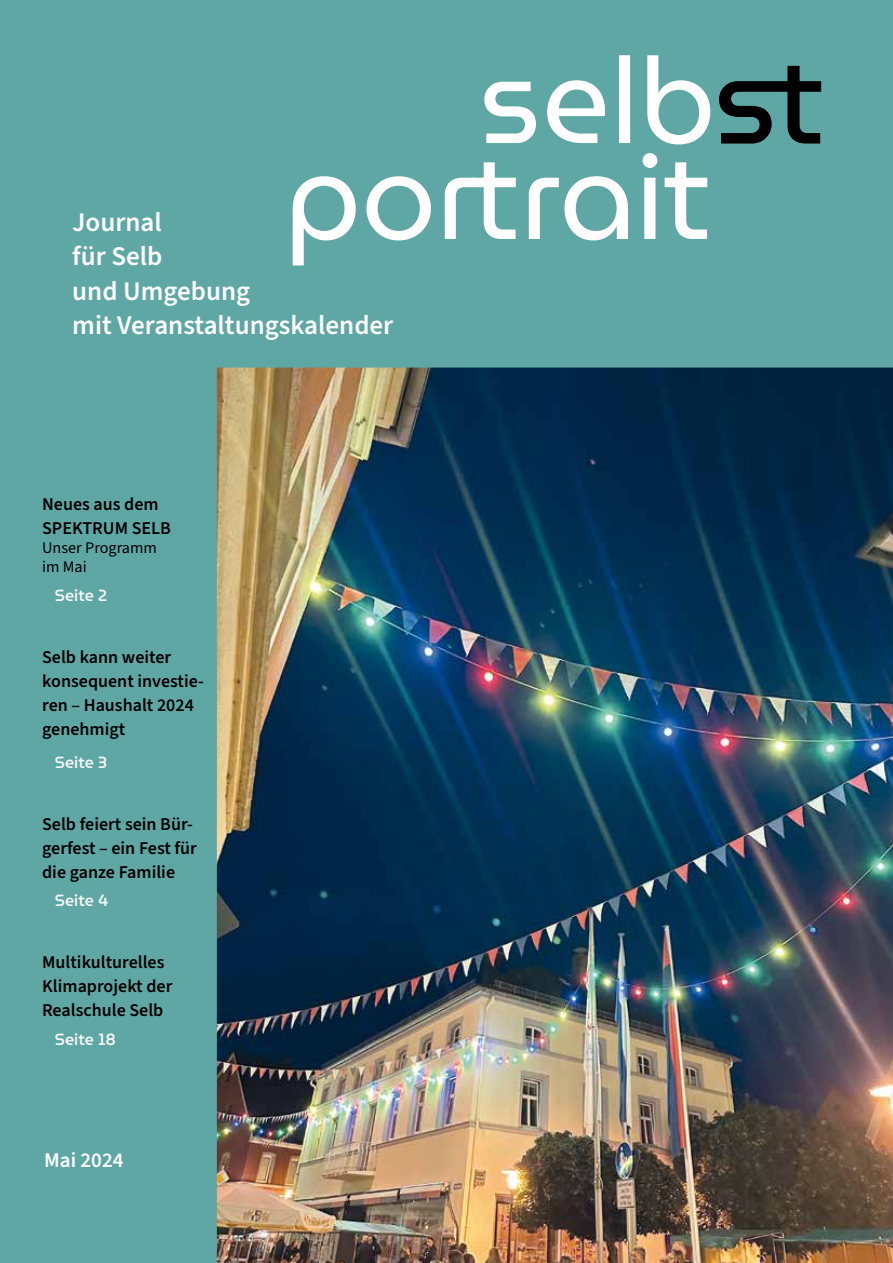
<style>
.page{position:relative;width:893px;height:1263px;background:#fff}
.page>*{position:absolute;margin:0;border:0;box-sizing:border-box;transform-origin:0 0}
.t1{font:600 27px/34.5px "Source Sans 3";color:#fff}
.t2{font:600 21px "Source Sans 3";color:#fff}
.t3{font:600 18px/23.9px "Source Sans 3";color:#000}
.t4{font:100 16.2px "Museo Moderno";color:#f6f6f6}
.t5{font:16.2px/19px "Source Sans 3";color:#000}
</style>
<div class="page">
<img style="left:0;top:0;width:893px;height:1263px">
<svg style="left:293px;top:153px;width:414px;height:112px;fill:#5fa7a4"></svg>
<svg style="left:719px;top:66px;width:102px;height:78px;background:#37615f"></svg>
<svg style="left:484px;top:55px;width:226px;height:89px"></svg>
<h1 class="t1" style="left:72px;top:204px;width:323px">Journal<br>für Selb<br>und Umgebung<br>mit Veranstaltungskalender</h1>
<p class="t3" style="left:42px;top:492px;width:130px">Neues aus dem<br>SPEKTRUM SELB</p>
<p class="t5" style="left:42px;top:538px;width:116px">Unser Programm im Mai</p>
<p class="t4" style="left:55px;top:583px;width:54px">Seite 2</p>
<p class="t3" style="left:42px;top:645px;width:163px">Selb kann weiter konsequent investie&shy;ren – Haushalt 2024 genehmigt</p>
<p class="t4" style="left:55px;top:750px;width:54px">Seite 3</p>
<p class="t3" style="left:42px;top:812px;width:156px">Selb feiert sein Bür&shy;gerfest – ein Fest für die ganze Familie</p>
<p class="t4" style="left:55px;top:888px;width:55px">Seite 4</p>
<p class="t3" style="left:42px;top:950px;width:132px">Multikulturelles<br>Klimaprojekt der<br>Realschule Selb</p>
<p class="t4" style="left:55px;top:1027px;width:63px">Seite 18</p>
<p class="t2" style="left:44px;top:1146px;width:81px">Mai 2024</p>
</div>
